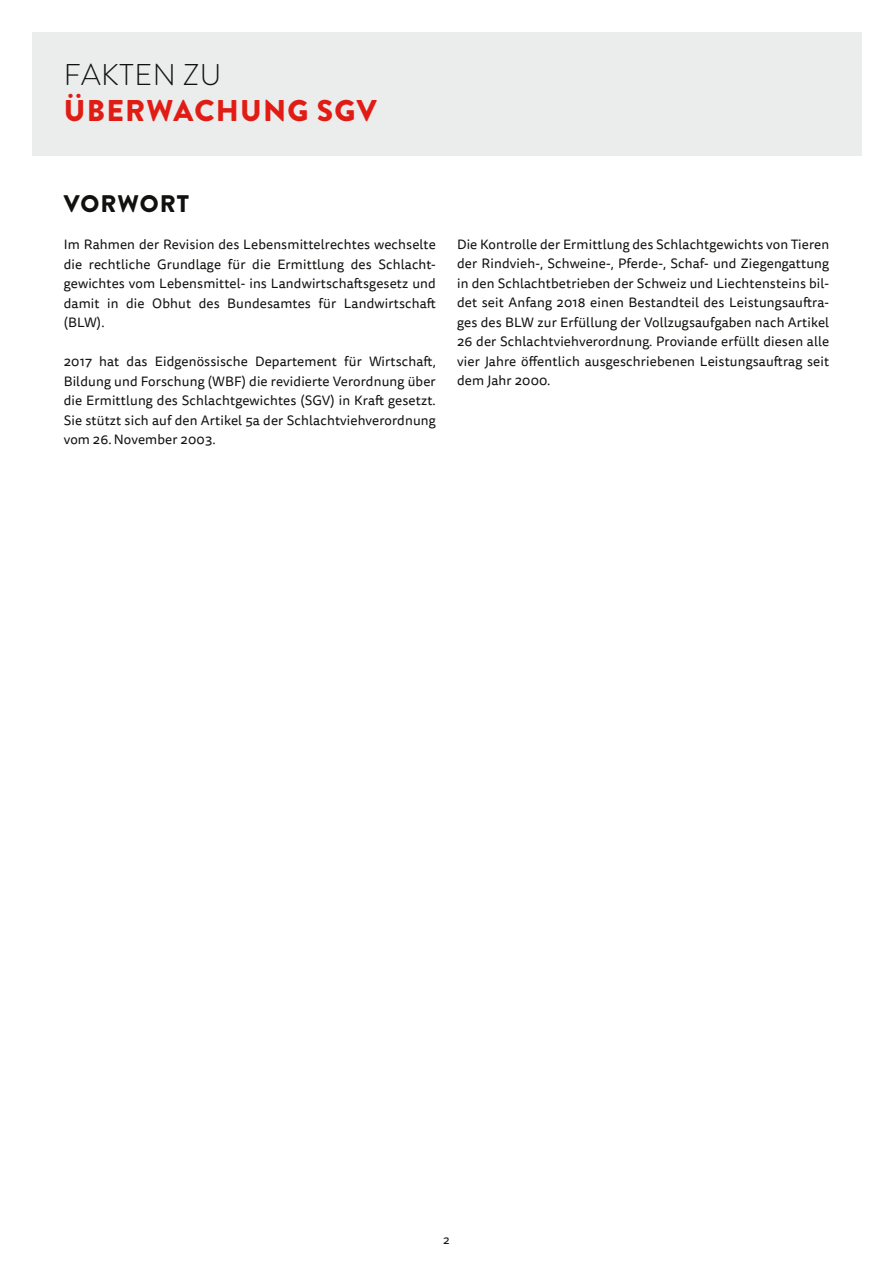
<style>
.page{position:relative;width:893px;height:1263px;background:#fff}
.page>*{position:absolute;margin:0;border:0;box-sizing:border-box;transform-origin:0 0}
.t1{font:900 30px "Brandon Grotesque";letter-spacing:.04em;color:#e11c15}
.t2{font:300 30px "Brandon Grotesque";letter-spacing:.02em;color:#11110f}
.t3{font:900 24px "Brandon Grotesque";letter-spacing:.04em;color:#11110f}
.t4{font:13.5px/19.5px "Tisa Sans Pro";letter-spacing:.01em;color:#11110f;text-align:justify}
.t5{font:12px "Tisa Sans Pro";color:#11110f}
</style>
<div class="page">
<div style="left:32px;top:32px;width:829px;height:123px;background:#ebecec"></div>
<h1 class="t2" style="left:64px;top:54px;width:159px">FAKTEN ZU</h1>
<h1 class="t1" style="left:64px;top:89px;width:314px">ÜBERWACHUNG SGV</h1>
<h2 class="t3" style="left:64px;top:187px;width:127px">VORWORT</h2>
<p class="t4" style="left:64px;top:235px;width:374px">Im Rahmen der Revision des Lebensmittelrechtes wechselte die rechtliche Grundlage für die Ermittlung des Schlacht&shy;gewichtes vom Lebensmittel- ins Landwirtschaftsgesetz und damit in die Obhut des Bundesamtes für Landwirtschaft (BLW).</p>
<p class="t4" style="left:64px;top:352px;width:374px">2017 hat das Eidgenössische Departement für Wirtschaft, Bildung und Forschung (WBF) die revidierte Verordnung über die Ermittlung des Schlachtgewichtes (SGV) in Kraft gesetzt.<br>Sie stützt sich auf den Artikel 5a der Schlachtviehverordnung vom 26.November 2003.</p>
<p class="t4" style="left:457px;top:235px;width:374px">Die Kontrolle der Ermittlung des Schlachtgewichts von Tieren der Rindvieh-, Schweine-, Pferde-, Schaf- und Ziegengattung in den Schlachtbetrieben der Schweiz und Liechtensteins bil&shy;det seit Anfang 2018 einen Bestandteil des Leistungsauftra&shy;ges des BLW zur Erfüllung der Vollzugsaufgaben nach Artikel 26 der Schlachtviehverordnung. Proviande erfüllt diesen alle vier Jahre öffentlich ausgeschriebenen Leistungsauftrag seit dem Jahr 2000.</p>
<p class="t5" style="left:443px;top:1231px;width:8px">2</p>
</div>
